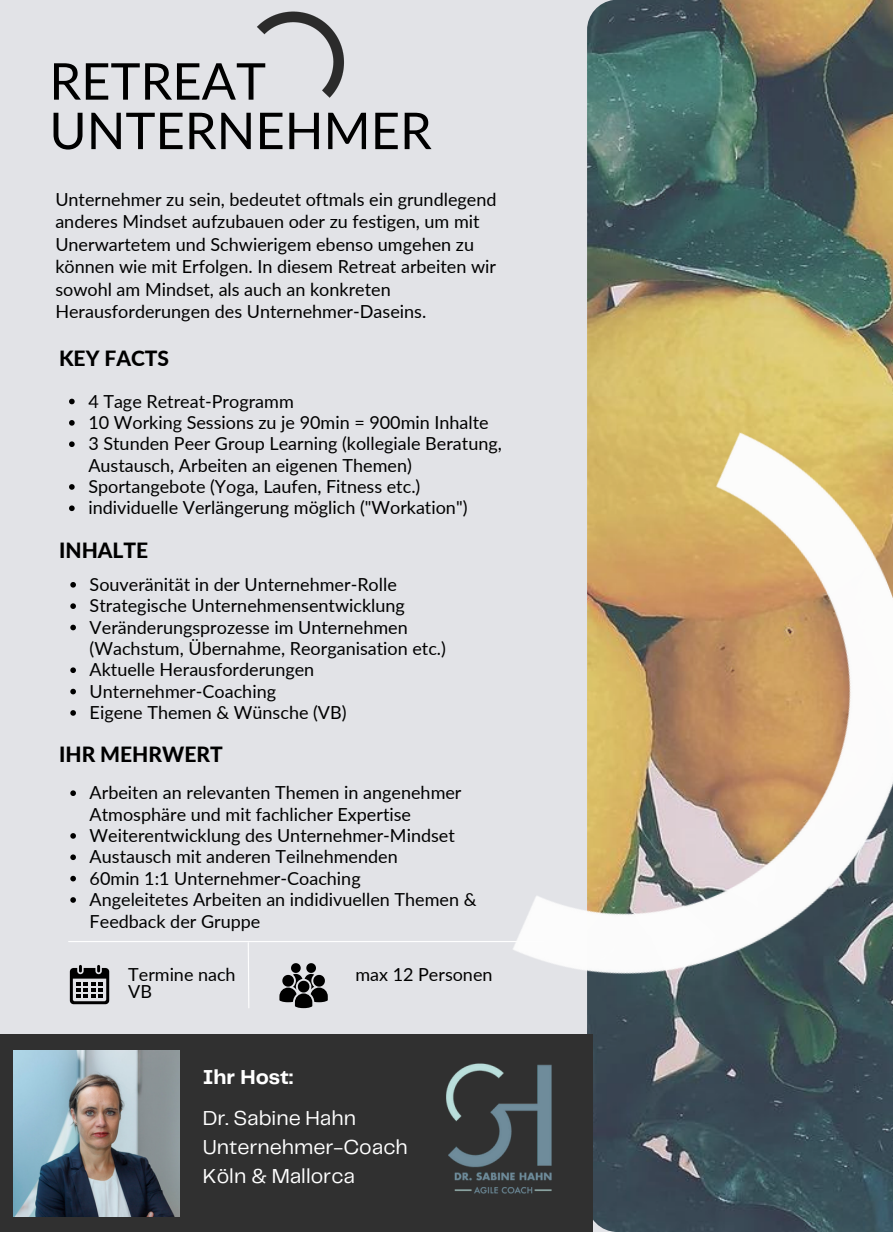
<style>
.page{position:relative;width:893px;height:1233px;background:#fff}
.page>*{position:absolute;margin:0;border:0;box-sizing:border-box;transform-origin:0 0}
.t1{font:50.7px "Lato";color:#000}
.t2{font:21px "Telegraf";color:#fff}
.t3{font:800 21px "Lato";color:#000}
.t4{font:700 21px "Telegraf";color:#fff}
.t5{font:18px/22.5px "Lato";color:#000}
</style>
<div class="page">
<div style="left:0;top:0;width:892px;height:1232px;background:#e2e3e7"></div>
<img style="left:587px;top:0;width:305px;height:1232px">
<svg style="left:70px;top:965px;width:39px;height:39px"></svg>
<hr style="left:69px;top:941px;width:475px;height:1px;background:#fff">
<svg style="left:248px;top:942px;width:2px;height:66px"></svg>
<svg style="left:279px;top:963px;width:49px;height:45px"></svg>
<svg style="left:70px;top:790px;width:6px;height:6px"></svg>
<svg style="left:70px;top:833px;width:6px;height:6px"></svg>
<svg style="left:70px;top:854px;width:6px;height:6px"></svg>
<svg style="left:70px;top:876px;width:6px;height:5px"></svg>
<svg style="left:70px;top:897px;width:6px;height:6px"></svg>
<div style="left:0;top:1034px;width:592px;height:198px;background:#303030"></div>
<img style="left:446px;top:1063px;width:106px;height:131px">
<img style="left:513px;top:364px;width:379px;height:678px">
<img style="left:257px;top:11px;width:87px;height:87px">
<img style="left:14px;top:1050px;width:165px;height:167px">
<svg style="left:70px;top:582px;width:6px;height:6px"></svg>
<svg style="left:70px;top:603px;width:6px;height:6px"></svg>
<svg style="left:70px;top:625px;width:6px;height:5px"></svg>
<svg style="left:70px;top:667px;width:6px;height:6px"></svg>
<svg style="left:70px;top:689px;width:6px;height:5px"></svg>
<svg style="left:70px;top:710px;width:6px;height:6px"></svg>
<svg style="left:69px;top:399px;width:6px;height:5px"></svg>
<svg style="left:69px;top:420px;width:6px;height:6px"></svg>
<svg style="left:69px;top:441px;width:6px;height:6px"></svg>
<svg style="left:69px;top:484px;width:6px;height:6px"></svg>
<svg style="left:69px;top:505px;width:6px;height:6px"></svg>
<p class="t1" style="left:49px;top:50px;width:218px">RETREAT</p>
<p class="t1" style="left:49px;top:99px;width:384px">UNTERNEHMER</p>
<p class="t5" style="left:55px;top:188px;width:442px">Unternehmer zu sein, bedeutet oftmals ein grundlegend anderes Mindset aufzubauen oder zu festigen, um mit Unerwartetem und Schwierigem ebenso umgehen zu können wie mit Erfolgen. In diesem Retreat arbeiten wir sowohl am Mindset, als auch an konkreten Herausforderungen des Unternehmer-Daseins.</p>
<p class="t3" style="left:59px;top:345px;width:112px">KEY FACTS</p>
<p class="t5" style="left:88px;top:389px;width:207px">4 Tage Retreat-Programm</p>
<p class="t5" style="left:88px;top:411px;width:402px">10 Working Sessions zu je 90min = 900min Inhalte</p>
<p class="t5" style="left:88px;top:433px;width:415px;line-height:21.3px">3 Stunden Peer Group Learning (kollegiale Beratung,<br>Austausch, Arbeiten an eigenen Themen)</p>
<p class="t5" style="left:88px;top:475px;width:333px">Sportangebote (Yoga, Laufen, Fitness etc.)</p>
<p class="t5" style="left:88px;top:496px;width:380px">individuelle Verlängerung möglich ("Workation")</p>
<p class="t3" style="left:59px;top:537px;width:91px">INHALTE</p>
<p class="t5" style="left:90px;top:573px;width:308px">Souveränität in der Unternehmer-Rolle</p>
<p class="t5" style="left:90px;top:594px;width:317px">Strategische Unternehmensentwicklung</p>
<p class="t5" style="left:90px;top:616px;width:358px;line-height:21.3px">Veränderungsprozesse im Unternehmen (Wachstum, Übernahme, Reorganisation etc.)</p>
<p class="t5" style="left:90px;top:658px;width:226px">Aktuelle Herausforderungen</p>
<p class="t5" style="left:90px;top:680px;width:188px">Unternehmer-Coaching</p>
<p class="t5" style="left:90px;top:701px;width:258px">Eigene Themen &amp; Wünsche (VB)</p>
<p class="t3" style="left:59px;top:741px;width:165px">IHR MEHRWERT</p>
<p class="t5" style="left:90px;top:782px;width:373px;line-height:21.3px">Arbeiten an relevanten Themen in angenehmer<br>Atmosphäre und mit fachlicher Expertise</p>
<p class="t5" style="left:90px;top:824px;width:366px">Weiterentwicklung des Unternehmer-Mindset</p>
<p class="t5" style="left:90px;top:845px;width:309px">Austausch mit anderen Teilnehmenden</p>
<p class="t5" style="left:90px;top:867px;width:272px">60min 1:1 Unternehmer-Coaching</p>
<p class="t5" style="left:90px;top:889px;width:388px;line-height:21.3px">Angeleitetes Arbeiten an indidivuellen Themen &amp;<br>Feedback der Gruppe</p>
<p class="t5" style="left:128px;top:963px;width:109px">Termine nach</p>
<p class="t5" style="left:355px;top:963px;width:139px">max 12 Personen</p>
<p class="t5" style="left:128px;top:980px;width:25px">VB</p>
<p class="t4" style="left:203px;top:1068px;width:92px">Ihr Host:</p>
<p class="t2" style="left:203px;top:1109px;width:155px">Dr. Sabine Hahn</p>
<p class="t2" style="left:203px;top:1138px;width:206px">Unternehmer-Coach</p>
<p class="t2" style="left:203px;top:1167px;width:154px">Köln &amp; Mallorca</p>
</div>
